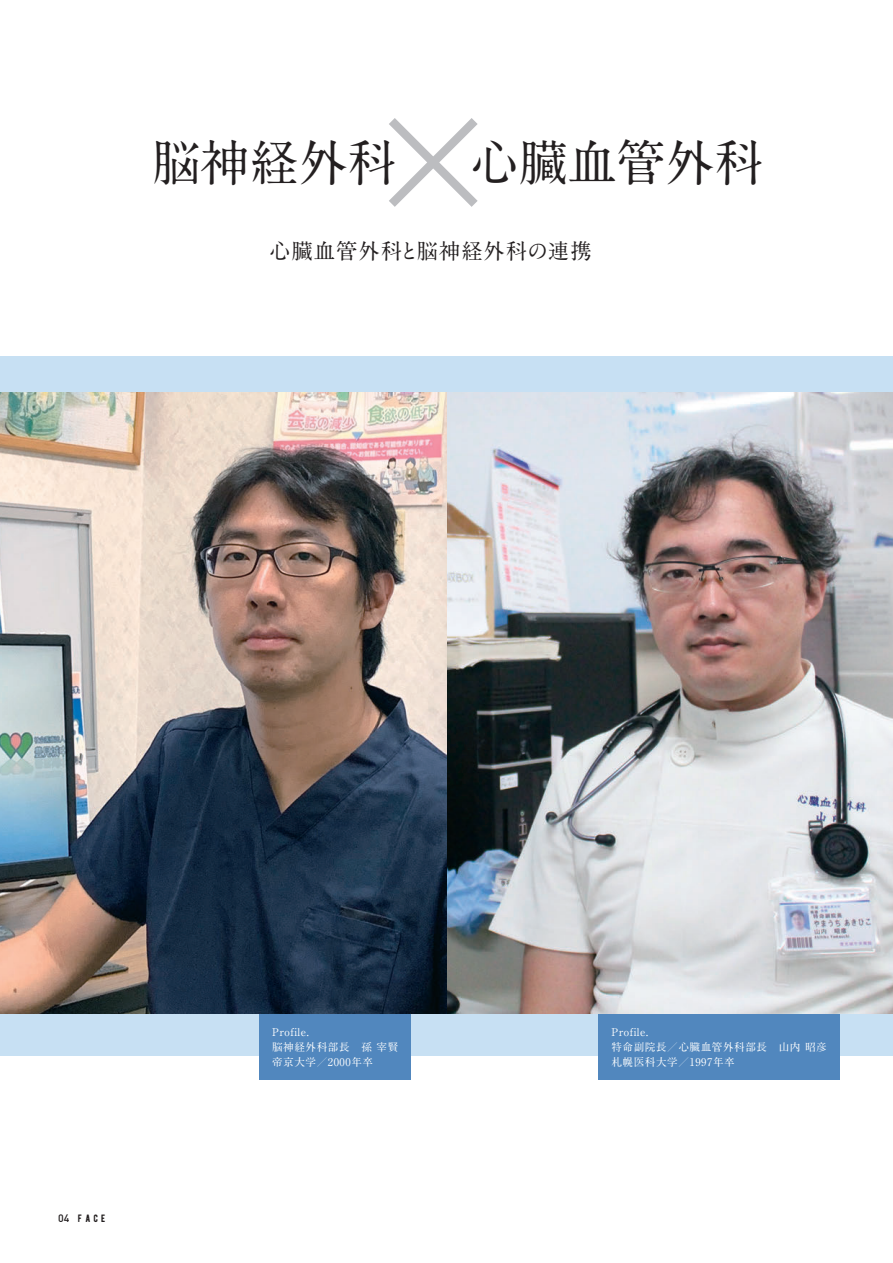
<style>
.page{position:relative;width:893px;height:1263px;background:#fff}
.page>*{position:absolute;margin:0;border:0;box-sizing:border-box;transform-origin:0 0}
.t1{font:700 48.9px "A1 Mincho Std";color:#231f20}
.t2{font:700 21.3px "A1 Mincho Std";letter-spacing:.05em;color:#231f20}
.t3{font:700 10.65px/14.9px "A1 Mincho Std";letter-spacing:.05em;color:#fff}
.t4{font:10.65px "BERNIER Regular";color:#231f20}
.s1{font-family:"DIN";font-weight:500}
</style>
<div class="page">
<div style="left:0;top:356px;width:893px;height:700px;background:#c7e0f3"></div>
<hr style="left:892px;top:583px;width:1px;height:595px;background:#c7e0f3">
<svg style="left:389px;top:118px;width:89px;height:89px"></svg>
<img style="left:446px;top:392px;width:447px;height:621px">
<img style="left:0;top:392px;width:446px;height:621px">
<div style="left:259px;top:1014px;width:152px;height:66px;background:#5187be"></div>
<div style="left:599px;top:1014px;width:241px;height:66px;background:#5187be"></div>
<h1 class="t1" style="left:152px;top:123px;width:246px">脳神経外科</h1>
<h1 class="t1" style="left:470px;top:123px;width:295px">心臓血管外科</h1>
<h2 class="t2" style="left:269px;top:234px;width:324px">心臓血管外科と脳神経外科の連携</h2>
<p class="t4" style="left:58px;top:1211px;width:49px"><span class="s1">04</span> FACE</p>
<p class="t3" style="left:272px;top:1023px;width:128px">Profile.<br>脳神経外科部長　孫 宰賢帝京大学／2000年卒</p>
<p class="t3" style="left:611px;top:1023px;width:217px">Profile.<br>特命副院長／心臓血管外科部長　山内 昭彦札幌医科大学／1997年卒</p>
</div>
